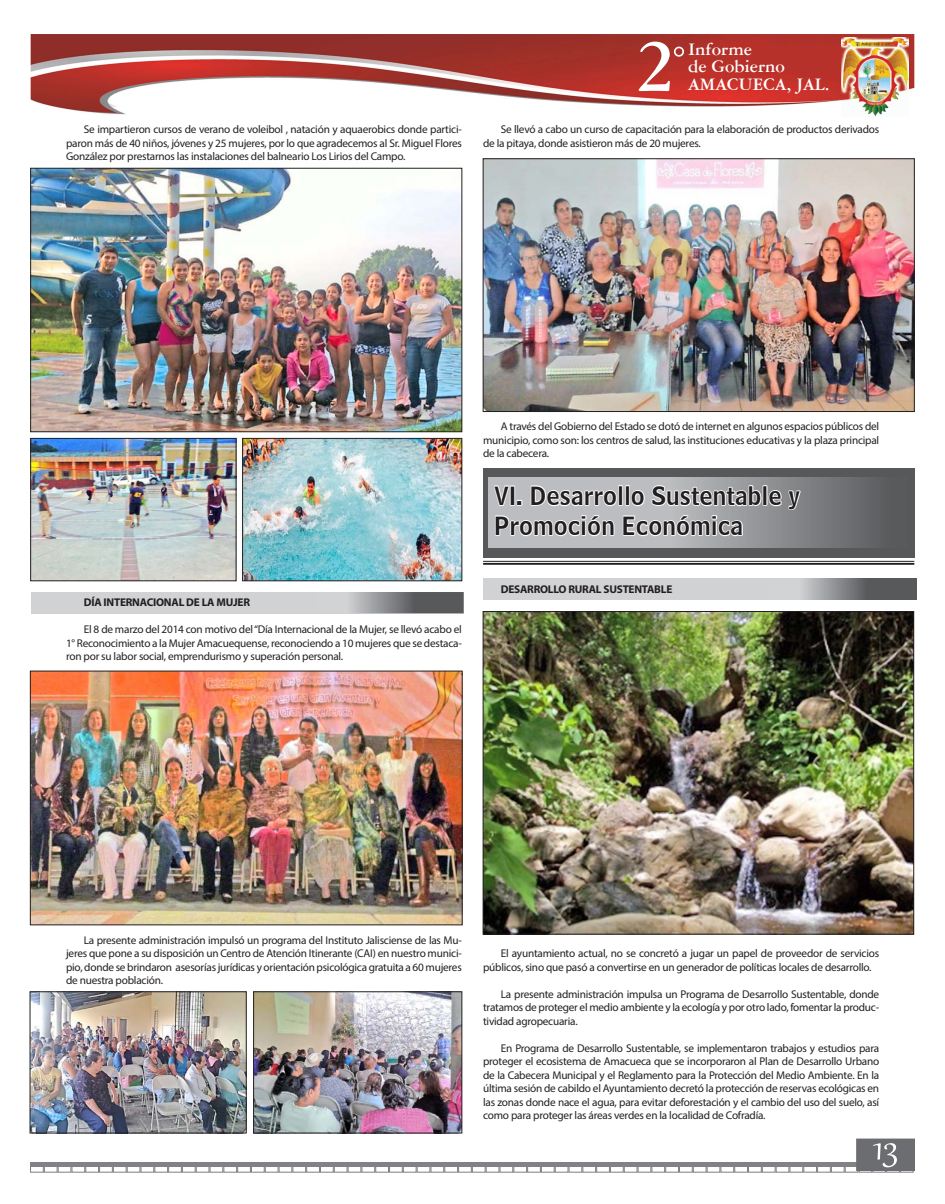
<style>
.page{position:relative;width:945px;height:1204px;background:#fff}
.page>*{position:absolute;margin:0;border:0;box-sizing:border-box;transform-origin:0 0}
.t1{font:25px/30px "Bell Centennial BT Name And Number";color:#231f20}
.t2{font:700 18.75px/17.5px "American Garamond BT";color:#fff}
.t3{font:11.25px/13.5px "Myriad Pro";letter-spacing:-.02em;color:#231f20;text-align:justify}
.t4{font:700 11.25px "Myriad Pro";letter-spacing:-.02em;color:#231f20}
</style>
<div class="page">
<div style="left:31px;top:592px;width:433px;height:21px;background:#d1d2d4"></div>
<svg style="left:353px;top:592px;width:111px;height:21px;background:#76787a"></svg>
<div style="left:483px;top:578px;width:433px;height:21px;background:#d1d2d4"></div>
<svg style="left:805px;top:578px;width:111px;height:21px;background:#76787a"></svg>
<div style="left:30px;top:1162px;width:884px;height:5px;background:#808285"></div>
<div style="left:30px;top:1162px;width:14px;height:10px;border:1px solid #808285"></div>
<div style="left:196px;top:1162px;width:14px;height:10px;border:1px solid #808285"></div>
<div style="left:113px;top:1162px;width:14px;height:10px;border:1px solid #808285"></div>
<div style="left:279px;top:1162px;width:13px;height:10px;border:1px solid #808285"></div>
<div style="left:71px;top:1162px;width:14px;height:10px;border:1px solid #808285"></div>
<div style="left:237px;top:1162px;width:14px;height:10px;border:1px solid #808285"></div>
<div style="left:154px;top:1162px;width:14px;height:10px;border:1px solid #808285"></div>
<div style="left:320px;top:1162px;width:14px;height:10px;border:1px solid #808285"></div>
<div style="left:44px;top:1162px;width:14px;height:10px;border:1px solid #808285"></div>
<div style="left:210px;top:1162px;width:13px;height:10px;border:1px solid #808285"></div>
<div style="left:127px;top:1162px;width:13px;height:10px;border:1px solid #808285"></div>
<div style="left:292px;top:1162px;width:14px;height:10px;border:1px solid #808285"></div>
<div style="left:85px;top:1162px;width:14px;height:10px;border:1px solid #808285"></div>
<div style="left:251px;top:1162px;width:14px;height:10px;border:1px solid #808285"></div>
<div style="left:168px;top:1162px;width:14px;height:10px;border:1px solid #808285"></div>
<div style="left:334px;top:1162px;width:14px;height:10px;border:1px solid #808285"></div>
<div style="left:58px;top:1162px;width:13px;height:10px;border:1px solid #808285"></div>
<div style="left:223px;top:1162px;width:14px;height:10px;border:1px solid #808285"></div>
<div style="left:140px;top:1162px;width:14px;height:10px;border:1px solid #808285"></div>
<div style="left:306px;top:1162px;width:14px;height:10px;border:1px solid #808285"></div>
<div style="left:99px;top:1162px;width:14px;height:10px;border:1px solid #808285"></div>
<div style="left:265px;top:1162px;width:14px;height:10px;border:1px solid #808285"></div>
<div style="left:182px;top:1162px;width:14px;height:10px;border:1px solid #808285"></div>
<div style="left:348px;top:1162px;width:13px;height:10px;border:1px solid #808285"></div>
<div style="left:361px;top:1162px;width:14px;height:10px;border:1px solid #808285"></div>
<div style="left:444px;top:1162px;width:14px;height:10px;border:1px solid #808285"></div>
<div style="left:403px;top:1162px;width:14px;height:10px;border:1px solid #808285"></div>
<div style="left:375px;top:1162px;width:14px;height:10px;border:1px solid #808285"></div>
<div style="left:458px;top:1162px;width:14px;height:10px;border:1px solid #808285"></div>
<div style="left:417px;top:1162px;width:13px;height:10px;border:1px solid #808285"></div>
<div style="left:389px;top:1162px;width:14px;height:10px;border:1px solid #808285"></div>
<div style="left:430px;top:1162px;width:14px;height:10px;border:1px solid #808285"></div>
<div style="left:527px;top:1162px;width:14px;height:10px;border:1px solid #808285"></div>
<div style="left:610px;top:1162px;width:14px;height:10px;border:1px solid #808285"></div>
<div style="left:569px;top:1162px;width:13px;height:10px;border:1px solid #808285"></div>
<div style="left:486px;top:1162px;width:13px;height:10px;border:1px solid #808285"></div>
<div style="left:651px;top:1162px;width:14px;height:10px;border:1px solid #808285"></div>
<div style="left:541px;top:1162px;width:14px;height:10px;border:1px solid #808285"></div>
<div style="left:624px;top:1162px;width:14px;height:10px;border:1px solid #808285"></div>
<div style="left:582px;top:1162px;width:14px;height:10px;border:1px solid #808285"></div>
<div style="left:499px;top:1162px;width:14px;height:10px;border:1px solid #808285"></div>
<div style="left:665px;top:1162px;width:14px;height:10px;border:1px solid #808285"></div>
<div style="left:555px;top:1162px;width:14px;height:10px;border:1px solid #808285"></div>
<div style="left:472px;top:1162px;width:14px;height:10px;border:1px solid #808285"></div>
<div style="left:638px;top:1162px;width:13px;height:10px;border:1px solid #808285"></div>
<div style="left:596px;top:1162px;width:14px;height:10px;border:1px solid #808285"></div>
<div style="left:513px;top:1162px;width:14px;height:10px;border:1px solid #808285"></div>
<div style="left:679px;top:1162px;width:14px;height:10px;border:1px solid #808285"></div>
<div style="left:748px;top:1162px;width:14px;height:10px;border:1px solid #808285"></div>
<div style="left:831px;top:1162px;width:14px;height:10px;border:1px solid #808285"></div>
<div style="left:789px;top:1162px;width:14px;height:10px;border:1px solid #808285"></div>
<div style="left:707px;top:1162px;width:13px;height:10px;border:1px solid #808285"></div>
<div style="left:872px;top:1162px;width:14px;height:10px;border:1px solid #808285"></div>
<div style="left:762px;top:1162px;width:14px;height:10px;border:1px solid #808285"></div>
<div style="left:845px;top:1162px;width:13px;height:10px;border:1px solid #808285"></div>
<div style="left:803px;top:1162px;width:14px;height:10px;border:1px solid #808285"></div>
<div style="left:720px;top:1162px;width:14px;height:10px;border:1px solid #808285"></div>
<div style="left:776px;top:1162px;width:13px;height:10px;border:1px solid #808285"></div>
<div style="left:693px;top:1162px;width:14px;height:10px;border:1px solid #808285"></div>
<div style="left:858px;top:1162px;width:14px;height:10px;border:1px solid #808285"></div>
<div style="left:817px;top:1162px;width:14px;height:10px;border:1px solid #808285"></div>
<div style="left:734px;top:1162px;width:14px;height:10px;border:1px solid #808285"></div>
<div style="left:900px;top:1162px;width:14px;height:10px;border:1px solid #808285"></div>
<div style="left:857px;top:1139px;width:57px;height:31px;background:#6c6d70"></div>
<div style="left:856px;top:1138px;width:59px;height:33px;border:1px solid #6c6d70"></div>
<svg style="left:873px;top:1143px;width:24px;height:24px"></svg>
<img style="left:31px;top:34px;width:883px;height:81px">
<img style="left:842px;top:38px;width:67px;height:79px">
<img style="left:841px;top:38px;width:67px;height:61px">
<svg style="left:639px;top:42px;width:45px;height:49px"></svg>
<img style="left:244px;top:440px;width:216px;height:139px">
<div style="left:242px;top:438px;width:220px;height:143px;border:1px solid #231f20"></div>
<img style="left:32px;top:440px;width:202px;height:139px">
<div style="left:30px;top:438px;width:206px;height:143px;border:1px solid #231f20"></div>
<img style="left:32px;top:170px;width:428px;height:260px">
<div style="left:30px;top:168px;width:432px;height:264px;border:1px solid #231f20"></div>
<img style="left:32px;top:673px;width:428px;height:250px">
<div style="left:30px;top:671px;width:432px;height:254px;border:1px solid #231f20"></div>
<img style="left:32px;top:993px;width:212px;height:138px">
<div style="left:30px;top:991px;width:216px;height:142px;border:1px solid #231f20"></div>
<img style="left:255px;top:993px;width:205px;height:138px">
<div style="left:253px;top:991px;width:209px;height:142px;border:1px solid #231f20"></div>
<img style="left:485px;top:160px;width:428px;height:250px">
<div style="left:483px;top:158px;width:432px;height:254px;border:1px solid #231f20"></div>
<div style="left:483px;top:468px;width:431px;height:89px;background:#57585a"></div>
<svg style="left:489px;top:478px;width:386px;height:70px;background:#919395"></svg>
<svg style="left:492px;top:484px;width:310px;height:53px;background:#c6c8ca"></svg>
<hr style="left:483px;top:561px;width:431px;height:1px;background:#231f20">
<hr style="left:483px;top:563px;width:431px;height:2px;background:#231f20">
<img style="left:485px;top:613px;width:427px;height:319px">
<div style="left:483px;top:611px;width:431px;height:323px;border:1px solid #231f20"></div>
<p class="t3" style="left:66px;top:123px;width:397px;text-indent:18px">Se impartieron cursos de verano de voleibol , natación y aquaerobics donde partici&shy;paron más de 40 niños, jóvenes y 25 mujeres, por lo que agradecemos al Sr. Miguel Flores González por prestarnos las instalaciones del balneario Los Lirios del Campo.</p>
<h2 class="t2" style="left:688px;top:40px;width:143px">Informe<br>de Gobierno<br>AMACUECA, JAL.</h2>
<p class="t3" style="left:483px;top:123px;width:398px;text-indent:18px">Se llevó a cabo un curso de capacitación para la elaboración de productos derivados de la pitaya, donde asistieron más de 20 mujeres.</p>
<p class="t4" style="left:84px;top:595px;width:168px">DÍA INTERNACIONAL DE LA MUJER</p>
<p class="t3" style="left:66px;top:622px;width:397px;text-indent:18px">El 8 de marzo del 2014 con motivo del “Día Internacional de la Mujer, se llevó acabo el 1° Reconocimiento a la Mujer Amacuequense, reconociendo a 10 mujeres que se destaca&shy;ron por su labor social, emprendurismo y superación personal.</p>
<p class="t3" style="left:483px;top:420px;width:398px;text-indent:18px">A través del Gobierno del Estado se dotó de internet en algunos espacios públicos del municipio, como son: los centros de salud, las instituciones educativas y la plaza principal de la cabecera.</p>
<h1 class="t1" style="left:494px;top:480px;width:307px">VI. Desarrollo Sustentable y<br>Promoción Económica</h1>
<p class="t4" style="left:501px;top:581px;width:173px">DESARROLLO RURAL SUSTENTABLE</p>
<p class="t3" style="left:66px;top:933px;width:397px;text-indent:18px">La presente administración impulsó un programa del Instituto Jalisciense de las Mu&shy;jeres que pone a su disposición un Centro de Atención Itinerante (CAI) en nuestro munici&shy;pio, donde se brindaron asesorías jurídicas y orientación psicológica gratuita a 60 mujeres de nuestra población.</p>
<p class="t3" style="left:483px;top:946px;width:398px;text-indent:18px">El ayuntamiento actual, no se concretó a jugar un papel de proveedor de servicios públicos, sino que pasó a convertirse en un generador de políticas locales de desarrollo.</p>
<p class="t3" style="left:483px;top:987px;width:398px;text-indent:18px">La presente administración impulsa un Programa de Desarrollo Sustentable, donde tratamos de proteger el medio ambiente y la ecología y por otro lado, fomentar la produc&shy;tividad agropecuaria.</p>
<p class="t3" style="left:483px;top:1041px;width:398px;text-indent:18px">En Programa de Desarrollo Sustentable, se implementaron trabajos y estudios para proteger el ecosistema de Amacueca que se incorporaron al Plan de Desarrollo Urbano de la Cabecera Municipal y el Reglamento para la Protección del Medio Ambiente. En la última sesión de cabildo el Ayuntamiento decretó la protección de reservas ecológicas en las zonas donde nace el agua, para evitar deforestación y el cambio del uso del suelo, así como para proteger las áreas verdes en la localidad de Cofradía.</p>
</div>
